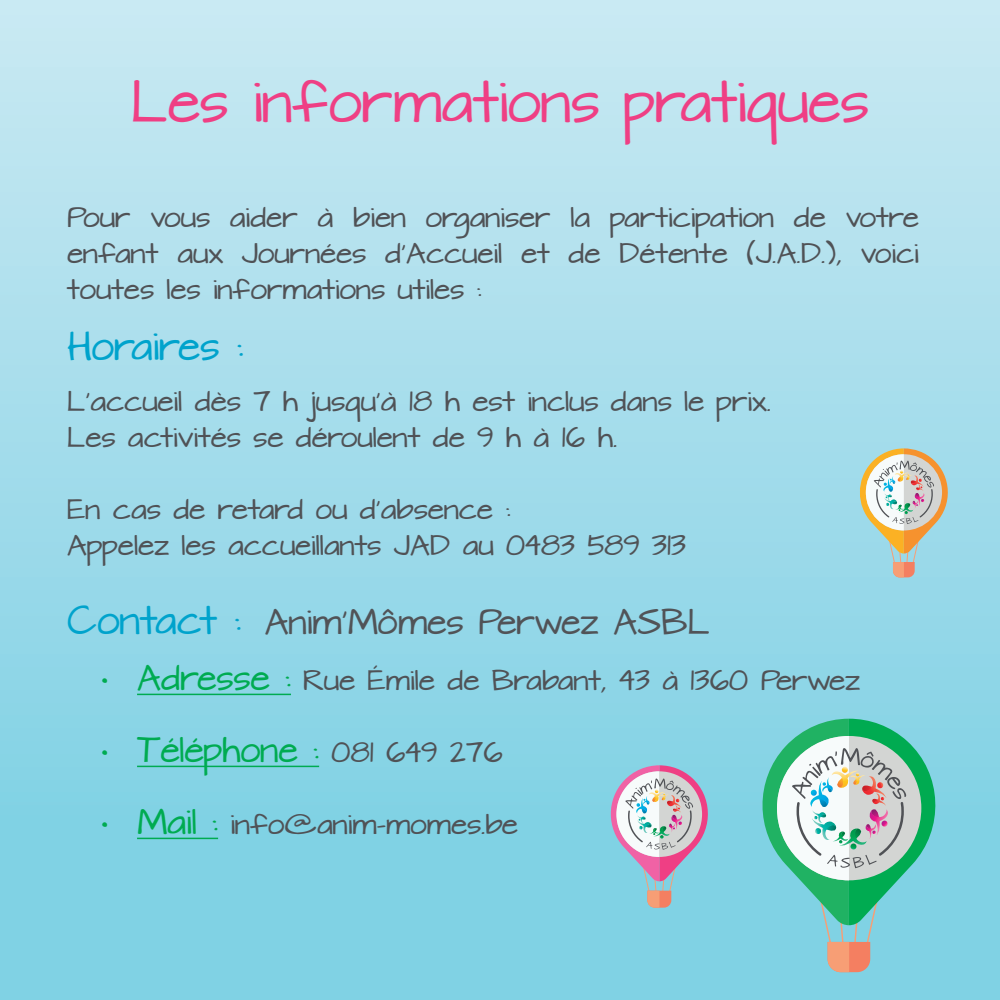
<style>
.page{position:relative;width:1000px;height:1000px;background:#fff}
.page>*{position:absolute;margin:0;border:0;box-sizing:border-box;transform-origin:0 0}
.t1{font:50px "Architects Daughter";color:#ef3f84}
.t2{font:34px "Architects Daughter";color:#00a3cc}
.t3{font:30px "Architects Daughter";color:#515357}
.t4{font:30px "Architects Daughter";color:#00ab51}
.t5{font:24px/36px "Architects Daughter";color:#505256;scale:1.04 1}
.s1{font-size:34px;color:#00a3cc}
.s2{font-size:30px;color:#00ab51}
.s3{font-size:24px;color:#505256}
</style>
<div class="page">
<div style="left:0;top:0;width:1000px;height:1000px;background:linear-gradient(to bottom,#c8e8f2,#76cee2)"></div>
<hr style="left:137px;top:694px;width:154px;height:1px;background:#00ab51">
<hr style="left:137px;top:766px;width:182px;height:1px;background:#00ab51">
<hr style="left:137px;top:838px;width:81px;height:1px;background:#00ab51">
<svg style="left:755px;top:719px;width:190px;height:253px"></svg>
<svg style="left:856px;top:448px;width:97px;height:129px"></svg>
<svg style="left:606px;top:765px;width:107px;height:143px"></svg>
<h1 class="t1" style="left:131px;top:66px;width:739px">Les informations pratiques</h1>
<p class="t5" style="left:67px;top:202px;width:820px;text-align:justify">Pour vous aider à bien organiser la participation de votre enfant aux Journées d’Accueil et de Détente (J.A.D.), voici toutes les informations utiles :</p>
<h2 class="t2" style="left:67px;top:323px;width:178px">Horaires :</h2>
<p class="t5" style="left:67px;top:386px;width:678px">L’accueil dès 7 h jusqu’à 18 h est inclus dans le prix.<br>Les activités se déroulent de 9 h à 16 h.</p>
<p class="t5" style="left:67px;top:494px;width:597px">En cas de retard ou d’absence :<br>Appelez les accueillants JAD au 0483 589 313</p>
<p class="t3" style="left:67px;top:601px;width:644px"><span class="s1">Contact :</span> Anim’Mômes Perwez ASBL</p>
<p class="t5" style="left:101px;top:664px;width:732px"><span class="s2">• Adresse :</span> Rue Émile de Brabant, 43 à 1360 Perwez</p>
<p class="t4" style="left:101px;top:729px;width:403px">• Téléphone : <span class="s3">081 649 276</span></p>
<p class="t5" style="left:101px;top:808px;width:402px"><span class="s2">• Mail :</span> info@anim-momes.be</p>
</div>
